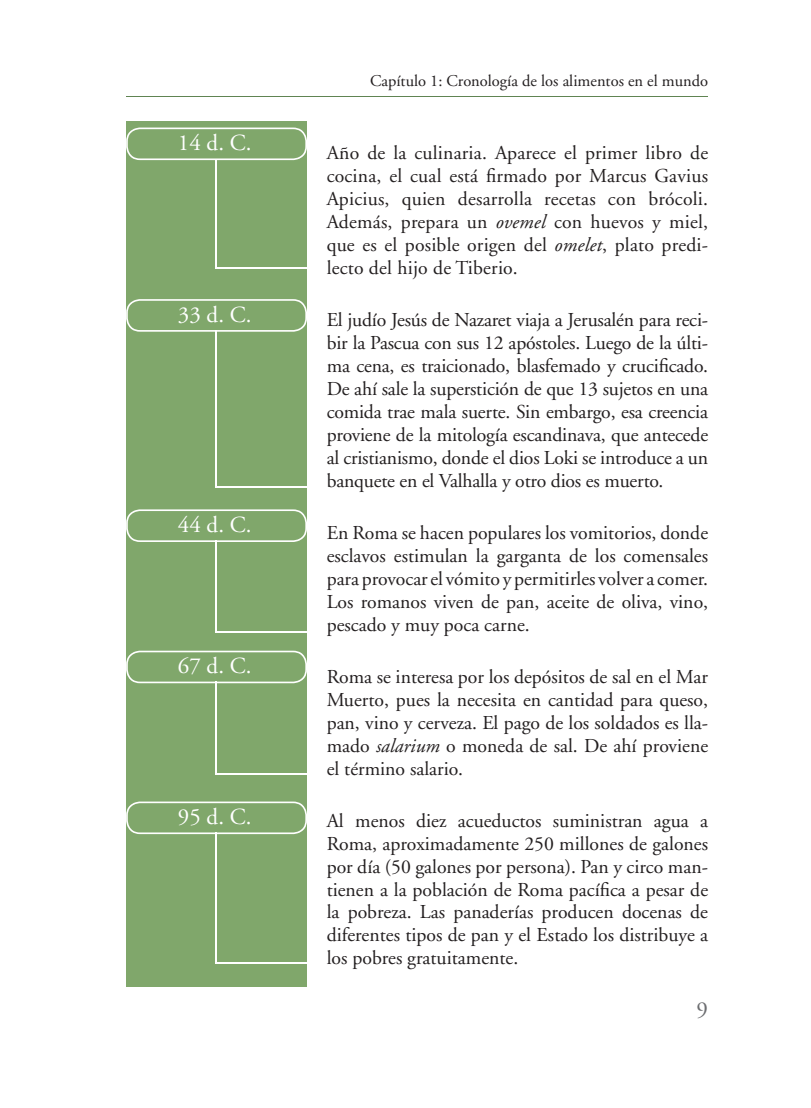
<style>
.page{position:relative;width:811px;height:1108px;background:#fff}
.page>*{position:absolute;margin:0;border:0;box-sizing:border-box;transform-origin:0 0}
.t1{font:22.95px "Adobe Garamond";color:#fff}
.t2{font:22.95px "Adobe Garamond";color:#6c6d70}
.t3{font:19.65px/23px "Adobe Garamond";color:#231f20;text-align:justify}
.t4{font:16.35px "Adobe Garamond";color:#231f20}
.s1{font-style:italic}
</style>
<div class="page">
<hr style="left:126px;top:96px;width:582px;height:1px;background:#608452">
<div style="left:126px;top:121px;width:181px;height:866px;background:#80a76b"></div>
<svg style="left:126px;top:128px;width:181px;height:32px"></svg>
<hr style="left:215px;top:159px;width:2px;height:110px;background:#fff">
<hr style="left:215px;top:267px;width:92px;height:2px;background:#fff">
<svg style="left:126px;top:299px;width:181px;height:33px"></svg>
<hr style="left:215px;top:330px;width:2px;height:157px;background:#fff">
<hr style="left:215px;top:486px;width:92px;height:2px;background:#fff">
<svg style="left:126px;top:509px;width:181px;height:33px"></svg>
<hr style="left:215px;top:540px;width:2px;height:93px;background:#fff">
<hr style="left:215px;top:631px;width:92px;height:2px;background:#fff">
<svg style="left:126px;top:802px;width:181px;height:32px"></svg>
<hr style="left:215px;top:833px;width:2px;height:130px;background:#fff">
<hr style="left:215px;top:962px;width:92px;height:1px;background:#fff">
<svg style="left:126px;top:651px;width:181px;height:32px"></svg>
<hr style="left:215px;top:682px;width:2px;height:93px;background:#fff">
<hr style="left:215px;top:773px;width:92px;height:2px;background:#fff">
<p class="t1" style="left:178px;top:131px;width:75px">14 d. C.</p>
<p class="t1" style="left:178px;top:302px;width:75px">33 d. C.</p>
<p class="t1" style="left:178px;top:513px;width:75px">44 d. C.</p>
<p class="t1" style="left:178px;top:654px;width:75px">67 d. C.</p>
<p class="t1" style="left:178px;top:805px;width:75px">95 d. C.</p>
<p class="t4" style="left:370px;top:72px;width:340px">Capítulo 1: Cronología de los alimentos en el mundo</p>
<p class="t3" style="left:326px;top:142px;width:383px">Año de la culinaria. Aparece el primer libro de cocina, el cual está firmado por Marcus Gavius Apicius, quien desarrolla recetas con brócoli.<br>Además, prepara un <span class="s1">ovemel</span> con huevos y miel, que es el posible origen del <span class="s1">omelet</span>, plato predi&shy;lecto del hijo de Tiberio.</p>
<p class="t3" style="left:326px;top:309px;width:383px">El judío Jesús de Nazaret viaja a Jerusalén para reci&shy;bir la Pascua con sus 12 apóstoles. Luego de la últi&shy;ma cena, es traicionado, blasfemado y crucificado.<br>De ahí sale la superstición de que 13 sujetos en una comida trae mala suerte. Sin embargo, esa creencia proviene de la mitología escandinava, que antecede al cristianismo, donde el dios Loki se introduce a un banquete en el Valhalla y otro dios es muerto.</p>
<p class="t3" style="left:326px;top:522px;width:383px">En Roma se hacen populares los vomitorios, donde esclavos estimulan la garganta de los comensales para provocar el vómito y permitirles volver a comer.<br>Los romanos viven de pan, aceite de oliva, vino, pescado y muy poca carne.</p>
<p class="t3" style="left:326px;top:665px;width:383px">Roma se interesa por los depósitos de sal en el Mar Muerto, pues la necesita en cantidad para queso, pan, vino y cerveza. El pago de los soldados es lla&shy;mado <span class="s1">salarium</span> o moneda de sal. De ahí proviene el término salario.</p>
<p class="t3" style="left:326px;top:809px;width:383px">Al menos diez acueductos suministran agua a Roma, aproximadamente 250 millones de galones por día (50 galones por persona). Pan y circo man&shy;tienen a la población de Roma pacífica a pesar de la pobreza. Las panaderías producen docenas de diferentes tipos de pan y el Estado los distribuye a los pobres gratuitamente.</p>
<p class="t2" style="left:696px;top:998px;width:13px">9</p>
</div>
